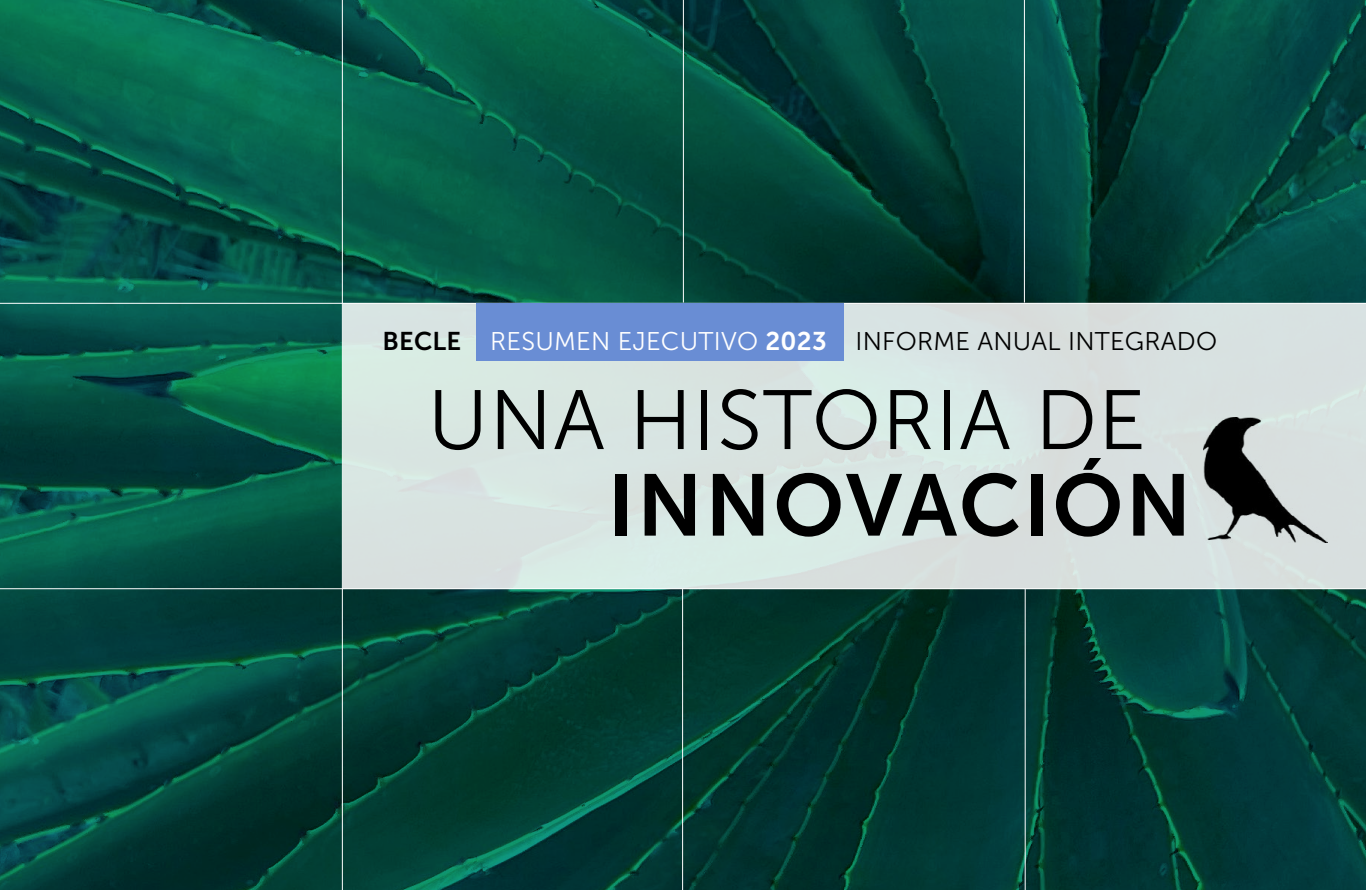
<style>
.page{position:relative;width:1366px;height:890px;background:#fff}
.page>*{position:absolute;margin:0;border:0;box-sizing:border-box;transform-origin:0 0}
.t1{font:86.9px "Museo Sans 700";letter-spacing:.025em;color:#000}
.t2{font:83.9px "Museo Sans 300";letter-spacing:.01em;color:#000}
.t3{font:25.6px "Museo Sans 300";letter-spacing:.01em;color:#000}
.s1{font-family:"Museo Sans 700"}
.s2{color:#fff}
.s3{font-family:"Museo Sans 700";color:#fff}
</style>
<div class="page">
<img style="left:0;top:0;width:1366px;height:890px">
<hr style="left:342px;top:0;width:1px;height:890px;background:#fff">
<hr style="left:682px;top:589px;width:1px;height:301px;background:#fff">
<hr style="left:683px;top:0;width:1px;height:303px;background:#fff">
<hr style="left:1025px;top:589px;width:1px;height:301px;background:#fff">
<hr style="left:1024px;top:0;width:1px;height:303px;background:#fff">
<hr style="left:0;top:303px;width:1366px;height:1px;background:#fff">
<hr style="left:0;top:588px;width:1366px;height:1px;background:#fff">
<div style="left:343px;top:303px;width:1023px;height:286px;background:#d8e3e1"></div>
<img style="left:1203px;top:418px;width:124px;height:125px">
<div style="left:476px;top:303px;width:368px;height:58px;background:#698dd4"></div>
<p class="t3" style="left:383px;top:327px;width:836px"><span class="s1">BECLE</span> <span class="s2">RESUMEN EJECUTIVO</span> <span class="s3">2023</span> INFORME ANUAL INTEGRADO</p>
<h2 class="t2" style="left:428px;top:375px;width:720px">UNA HISTORIA DE</h2>
<h1 class="t1" style="left:608px;top:457px;width:585px">INNOVACIÓN</h1>
</div>
